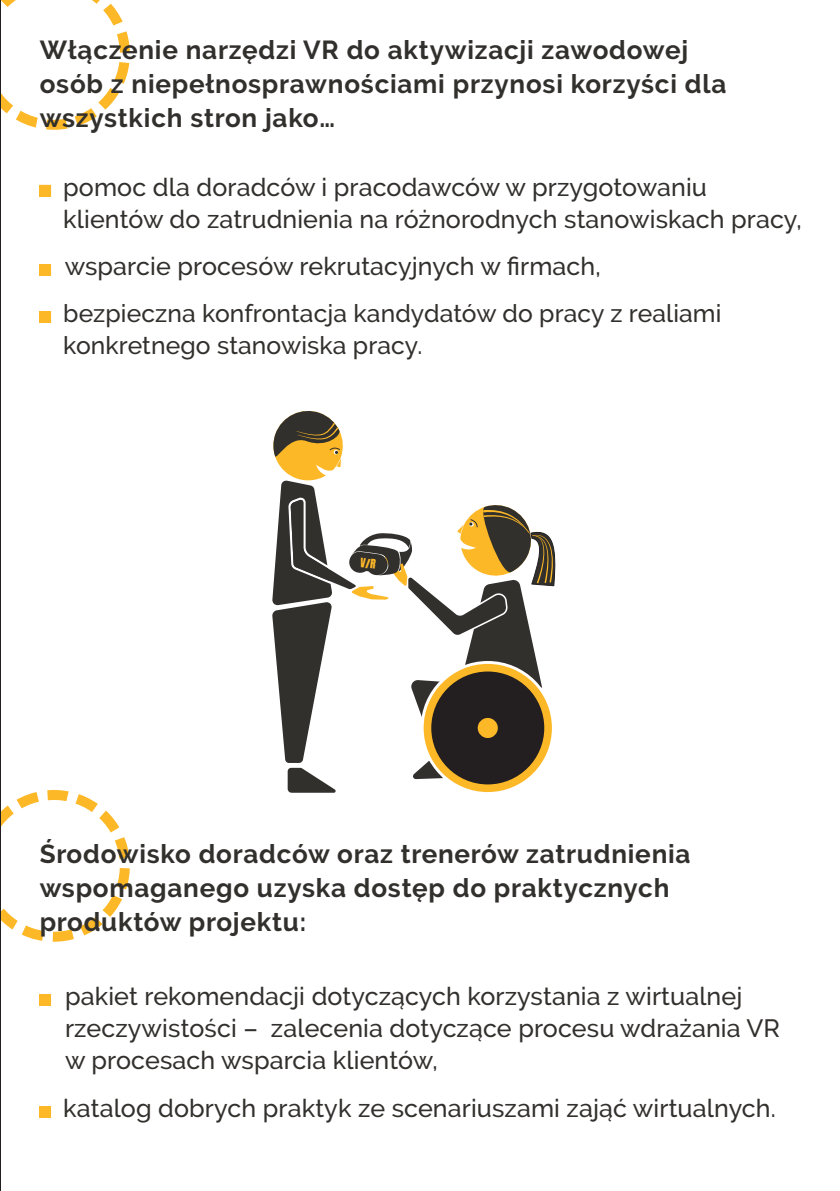
<style>
.page{position:relative;width:840px;height:1191px;background:#fff}
.page>*{position:absolute;margin:0;border:0;box-sizing:border-box;transform-origin:0 0}
.t1{font:700 26px/34px "Raleway";letter-spacing:.03em;color:#32302d}
.t2{font:500 25px/32px "Raleway";letter-spacing:.005em;color:#32302d}
.t3{font:500 24.6px/31.8px "Raleway";letter-spacing:.005em;color:#32302d}
</style>
<div class="page">
<svg style="left:1px;top:789px;width:129px;height:153px"></svg>
<svg style="left:1px;top:0;width:129px;height:130px"></svg>
<svg style="left:40px;top:185px;width:11px;height:11px"></svg>
<svg style="left:40px;top:264px;width:11px;height:11px"></svg>
<svg style="left:40px;top:311px;width:11px;height:12px"></svg>
<svg style="left:40px;top:994px;width:11px;height:11px"></svg>
<svg style="left:40px;top:1106px;width:11px;height:11px"></svg>
<hr style="left:0;top:0;width:1px;height:1191px;background:#231f20">
<svg style="left:272px;top:410px;width:284px;height:382px"></svg>
<p class="t1" style="left:40px;top:32px;width:687px">Włączenie narzędzi VR do aktywizacji zawodowej osób z niepełnosprawnościami przynosi korzyści dla wszystkich stron jako…</p>
<p class="t2" style="left:63px;top:171px;width:739px">pomoc dla doradców i pracodawców w przygotowaniu klientów do zatrudnienia na różnorodnych stanowiskach pracy,</p>
<p class="t2" style="left:65px;top:250px;width:537px">wsparcie procesów rekrutacyjnych w firmach,</p>
<p class="t3" style="left:63px;top:298px;width:659px">bezpieczna konfrontacja kandydatów do pracy z realiami konkretnego stanowiska pracy.</p>
<p class="t1" style="left:40px;top:837px;width:652px">Środowisko doradców oraz trenerów zatrudnienia wspomaganego uzyska dostęp do praktycznych produktów projektu:</p>
<p class="t2" style="left:65px;top:980px;width:716px">pakiet rekomendacji dotyczących korzystania z wirtualnej rzeczywistości – zalecenia dotyczące procesu wdrażania VR w procesach wsparcia klientów,</p>
<p class="t2" style="left:63px;top:1092px;width:713px">katalog dobrych praktyk ze scenariuszami zająć wirtualnych.</p>
</div>
